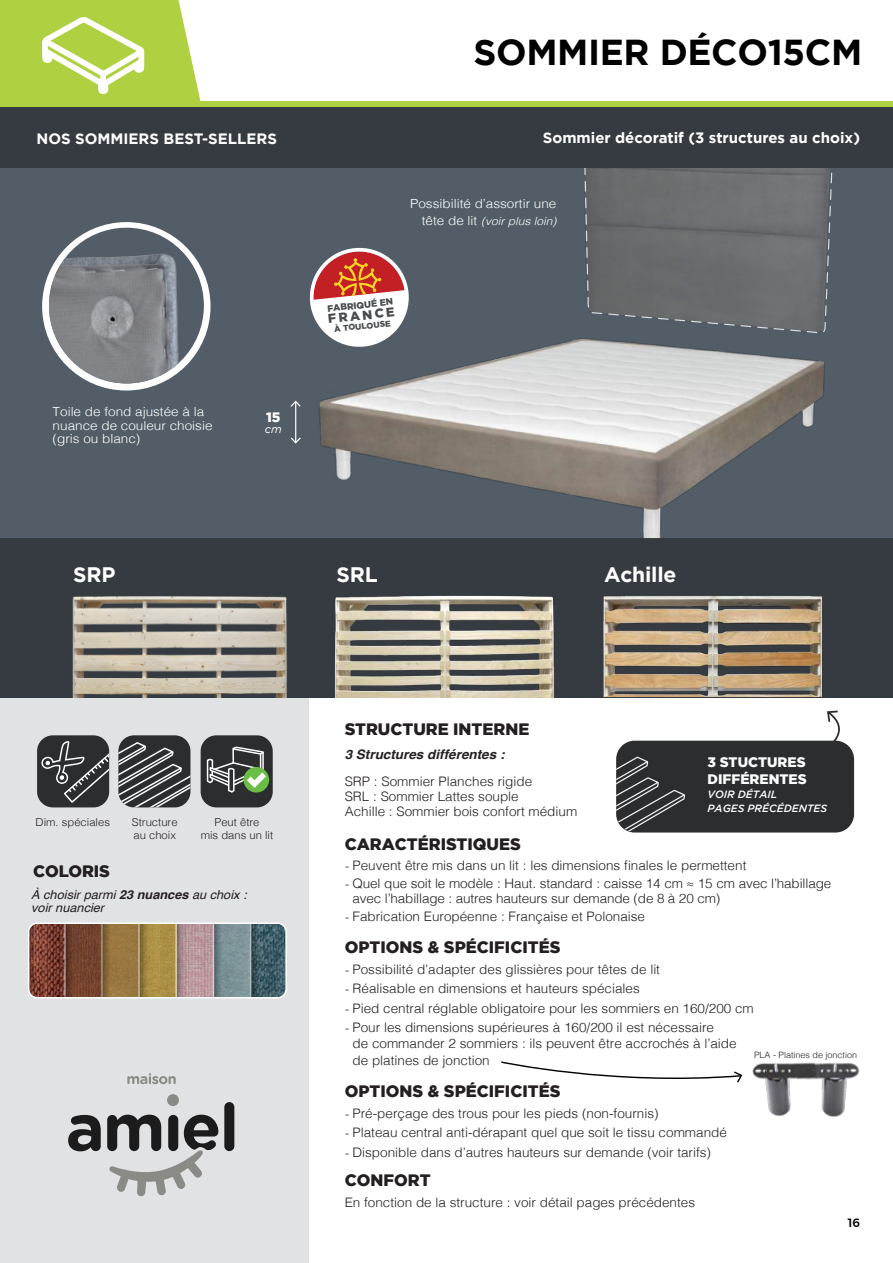
<style>
.page{position:relative;width:893px;height:1263px;background:#fff}
.page>*{position:absolute;margin:0;border:0;box-sizing:border-box;transform-origin:0 0}
.t1{font:700 36px "Gotham";letter-spacing:-.01em;color:#000001}
.t2{font:700 21px "Gotham";letter-spacing:-.01em;color:#fff}
.t3{font:900 16.5px "Gotham";color:#231f20}
.t4{font:700 15px "Gotham";color:#fff}
.t5{font:900 13.8px/16.5px "Gotham";color:#fff}
.t6{font:900 13.65px "Gotham";color:#fff}
.t7{font:300 13.05px/15px "Helvetica";color:#231f20}
.t8{font:italic 700 13.05px "Helvetica";color:#231f20}
.t9{font:900 12.75px "Gotham";color:#484b4d}
.t10{font:300 12.6px/13.5px "Helvetica";color:#fff;scale:1.08 1}
.t11{font:italic 12.3px/13.2px "Helvetica";color:#231f20}
.t12{font:500 12px "Montserrat";color:#000001}
.t13{font:italic 11.25px "Gotham";color:#fff}
.t14{font:italic 300 11.1px "Helvetica";color:#fff;scale:1.08 1}
.t15{font:300 10.95px/13.2px "Helvetica";color:#231f20}
.t16{font:italic 500 10.5px/14.1px "Gotham";color:#fff}
.t17{font:900 9.15px "Gotham";color:#484b4d}
.t18{font:300 8.7px "Helvetica";color:#231f20}
.t19{font:900 8.25px "Gotham";color:#484b4d}
.s1{font-style:normal;font-size:12.6px}
.s2{font-weight:700}
.s3{font-family:"Minion Pro";font-weight:400}
</style>
<div class="page">
<div style="left:0;top:615px;width:309px;height:648px;background:#e1e2e4"></div>
<div style="left:167px;top:1094px;width:12px;height:12px;background:#8a8a87;border-radius:50%"></div>
<svg style="left:68px;top:1115px;width:33px;height:36px"></svg>
<svg style="left:107px;top:1115px;width:111px;height:81px"></svg>
<div style="left:224px;top:1102px;width:10px;height:49px;background:#1c1c1c;border-radius:5px"></div>
<svg style="left:127px;top:1073px;width:49px;height:11px"></svg>
<svg style="left:0;top:0;width:201px;height:101px"></svg>
<div style="left:0;top:104px;width:893px;height:593px;background:#525d67"></div>
<svg style="left:826px;top:710px;width:25px;height:39px"></svg>
<div style="left:42px;top:222px;width:169px;height:168px;background:#fff;border-radius:50%"></div>
<img style="left:49px;top:228px;width:155px;height:155px;border-radius:78px">
<svg style="left:584px;top:168px;width:249px;height:156px;background:#6a6d6f"></svg>
<img style="left:752px;top:1062px;width:108px;height:55px">
<svg style="left:501px;top:1061px;width:241px;height:22px"></svg>
<img style="left:73px;top:925px;width:28px;height:70px">
<img style="left:36px;top:925px;width:37px;height:70px">
<img style="left:101px;top:925px;width:37px;height:70px">
<img style="left:138px;top:925px;width:37px;height:70px">
<img style="left:175px;top:925px;width:37px;height:70px">
<img style="left:212px;top:925px;width:37px;height:70px">
<img style="left:249px;top:925px;width:35px;height:73px">
<img style="left:29px;top:925px;width:7px;height:73px">
<div style="left:28px;top:922px;width:259px;height:76px;border:2px solid #fff;border-radius:9px"></div>
<div style="left:0;top:107px;width:893px;height:61px;background:#353b40"></div>
<div style="left:0;top:539px;width:893px;height:159px;background:#353b40"></div>
<img style="left:319px;top:324px;width:507px;height:214px">
<svg style="left:309px;top:247px;width:102px;height:104px"></svg>
<div style="left:616px;top:741px;width:238px;height:91px;background:#2b2d2f;border-radius:19px"></div>
<svg style="left:616px;top:757px;width:69px;height:75px"></svg>
<div style="left:37px;top:735px;width:72px;height:72px;background:#2b2d2f;border-radius:16px"></div>
<svg style="left:41px;top:741px;width:68px;height:63px"></svg>
<div style="left:118px;top:735px;width:72px;height:72px;background:#2b2d2f;border-radius:16px"></div>
<svg style="left:118px;top:741px;width:72px;height:66px"></svg>
<div style="left:201px;top:735px;width:72px;height:72px;background:#2b2d2f;border-radius:16px"></div>
<svg style="left:206px;top:746px;width:64px;height:47px"></svg>
<svg style="left:291px;top:401px;width:10px;height:6px"></svg>
<svg style="left:291px;top:437px;width:10px;height:7px"></svg>
<hr style="left:295px;top:402px;width:1px;height:40px;background:#fff">
<div style="left:0;top:101px;width:893px;height:6px;background:#afd141"></div>
<img style="left:72px;top:596px;width:215px;height:101px">
<img style="left:335px;top:595px;width:219px;height:102px">
<img style="left:603px;top:595px;width:220px;height:101px">
<p class="t4" style="left:36px;top:129px;width:242px">NOS SOMMIERS BEST-SELLERS</p>
<p class="t10" style="left:53px;top:404px;width:149px">Toile de fond ajustée à la nuance de couleur choisie (gris ou blanc)</p>
<p class="t6" style="left:266px;top:407px;width:16px">15</p>
<p class="t13" style="left:265px;top:421px;width:18px">cm</p>
<h1 class="t1" style="left:473px;top:29px;width:390px">SOMMIER DÉCO15CM</h1>
<p class="t4" style="left:543px;top:128px;width:319px">Sommier décoratif (3 structures au choix)</p>
<p class="t10" style="left:410px;top:196px;width:137px">Possibilité d’assortir une</p>
<p class="t14" style="left:422px;top:211px;width:126px"><span class="s1">tête de lit</span> (voir plus loin)</p>
<p class="t17" style="left:327px;top:302px;width:68px;rotate:-6deg">FABRIQUÉ EN</p>
<p class="t9" style="left:327px;top:310px;width:68px;rotate:-6deg">FRANCE</p>
<p class="t19" style="left:334px;top:323px;width:58px;rotate:-6deg">À TOULOUSE</p>
<h2 class="t2" style="left:73px;top:561px;width:44px">SRP</h2>
<h2 class="t2" style="left:336px;top:561px;width:43px">SRL</h2>
<h2 class="t2" style="left:604px;top:561px;width:74px">Achille</h2>
<p class="t15" style="left:36px;top:814px;width:76px">Dim. spéciales</p>
<p class="t15" style="left:132px;top:815px;width:47px">Structure au choix</p>
<p class="t15" style="left:201px;top:815px;width:74px;text-align:center">Peut être<br>mis dans un lit</p>
<p class="t3" style="left:33px;top:860px;width:79px">COLORIS</p>
<p class="t11" style="left:31px;top:889px;width:217px">À choisir parmi <span class="s2">23 nuances</span> au choix : voir nuancier</p>
<p class="t3" style="left:345px;top:718px;width:186px">STRUCTURE INTERNE</p>
<p class="t8" style="left:345px;top:746px;width:161px">3 Structures différentes :</p>
<p class="t7" style="left:345px;top:773px;width:234px">SRP : Sommier Planches rigide<br>SRL : Sommier Lattes souple<br>Achille : Sommier bois confort médium</p>
<p class="t3" style="left:345px;top:832px;width:178px">CARACTÉRISTIQUES</p>
<p class="t7" style="left:345px;top:857px;width:403px"><span class="s3">-</span> Peuvent être mis dans un lit : les dimensions finales le permettent</p>
<p class="t7" style="left:352px;top:875px;width:480px;text-indent:-8px"><span class="s3">-</span> Quel que soit le modèle : Haut. standard : caisse 14 cm ≈ 15 cm avec l’habillage avec l’habillage : autres hauteurs sur demande (de 8 à 20 cm)</p>
<p class="t7" style="left:345px;top:908px;width:302px"><span class="s3">-</span> Fabrication Européenne : Française et Polonaise</p>
<p class="t3" style="left:345px;top:936px;width:217px">OPTIONS &amp; SPÉCIFICITÉS</p>
<p class="t7" style="left:345px;top:961px;width:317px"><span class="s3">-</span> Possibilité d’adapter des glissières pour têtes de lit</p>
<p class="t7" style="left:345px;top:980px;width:297px"><span class="s3">-</span> Réalisable en dimensions et hauteurs spéciales</p>
<p class="t7" style="left:345px;top:999px;width:411px"><span class="s3">-</span> Pied central réglable obligatoire pour les sommiers en 160/200 cm</p>
<p class="t7" style="left:352px;top:1018px;width:386px;line-height:16.5px;text-indent:-8px"><span class="s3">-</span> Pour les dimensions supérieures à 160/200 il est nécessaire<br>de commander 2 sommiers : ils peuvent être accrochés à l’aide de platines de jonction</p>
<p class="t3" style="left:345px;top:1080px;width:217px">OPTIONS &amp; SPÉCIFICITÉS</p>
<p class="t7" style="left:345px;top:1105px;width:315px"><span class="s3">-</span> Pré-perçage des trous pour les pieds (non-fournis)</p>
<p class="t7" style="left:345px;top:1124px;width:384px"><span class="s3">-</span> Plateau central anti-dérapant quel que soit le tissu commandé</p>
<p class="t7" style="left:345px;top:1143px;width:368px"><span class="s3">-</span> Disponible dans d’autres hauteurs sur demande (voir tarifs)</p>
<p class="t3" style="left:345px;top:1169px;width:87px">CONFORT</p>
<p class="t7" style="left:345px;top:1194px;width:352px">En fonction de la structure : voir détail pages précédentes</p>
<p class="t5" style="left:708px;top:754px;width:101px">3 STUCTURES<br>DIFFÉRENTES</p>
<p class="t16" style="left:708px;top:787px;width:121px">VOIR DÉTAIL<br>PAGES PRÉCÉDENTES</p>
<p class="t18" style="left:754px;top:1048px;width:105px">PLA - Platines de jonction</p>
<p class="t12" style="left:848px;top:1213px;width:14px">16</p>
</div>
